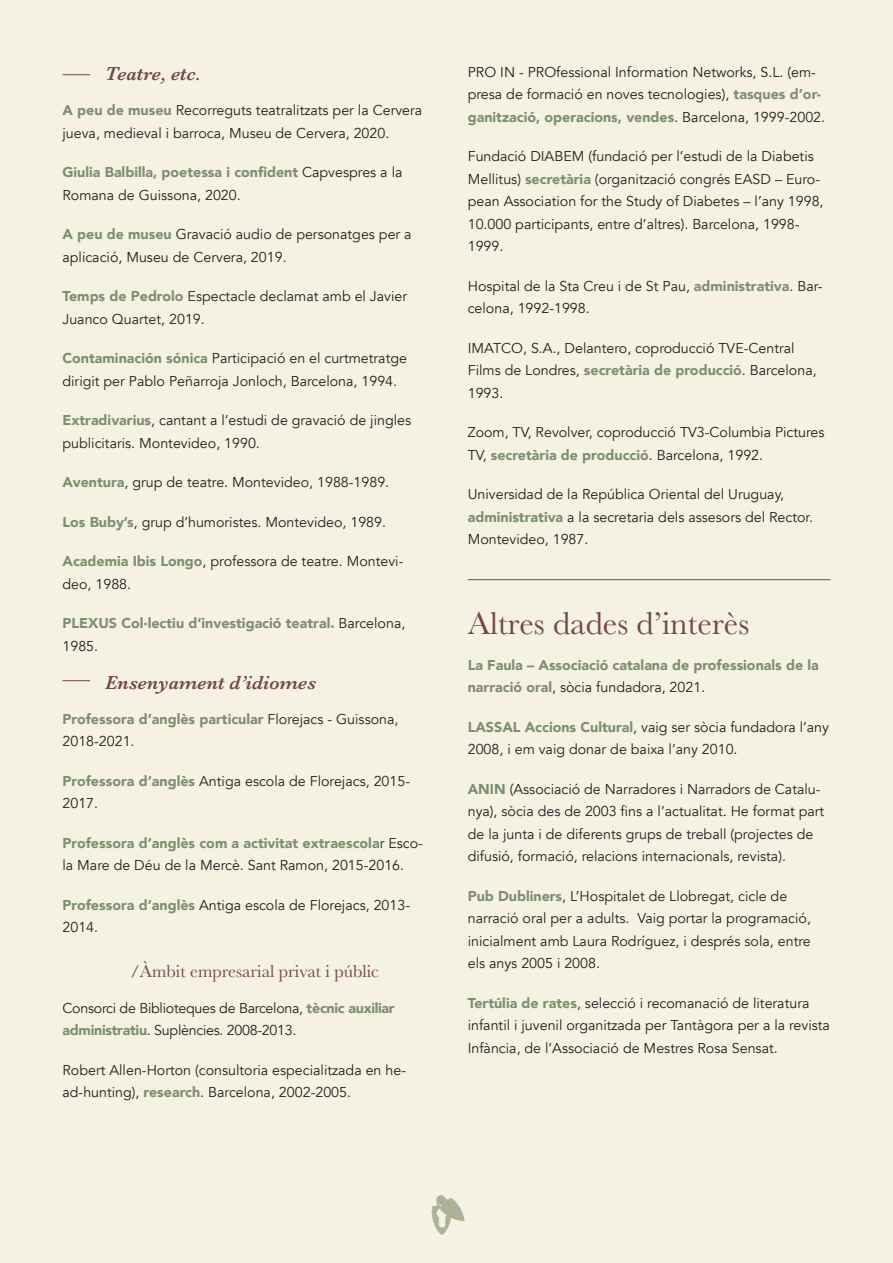
<style>
.page{position:relative;width:893px;height:1263px;background:#f5f2e4}
.page>*{position:absolute;margin:0;border:0;box-sizing:border-box;transform-origin:0 0}
.t1{font:33px "Baskerville";color:#714a43}
.t2{font:italic 600 19.5px "Baskerville";color:#714a43}
.t3{font:18px "Baskerville";color:#714a43}
.t4{font:14.25px/22.5px "Avenir";color:#231f20}
.t5{font:900 14.25px/22.5px "Avenir";color:#7e8f6e}
.t6{font:14.25px/22.5px "Avenir";letter-spacing:-.02em;color:#231f20}
.s1{font-weight:900;color:#7e8f6e}
.s2{font-weight:400;color:#231f20}
</style>
<div class="page">
<img style="left:431px;top:1195px;width:34px;height:40px">
<hr style="left:468px;top:579px;width:362px;height:1px;background:#714a43">
<svg style="left:63px;top:74px;width:27px;height:1px"></svg>
<svg style="left:63px;top:680px;width:27px;height:1px"></svg>
<h2 class="t2" style="left:105px;top:61px;width:97px">Teatre, etc.</h2>
<p class="t4" style="left:63px;top:99px;width:361px"><span class="s1">A peu de museu</span> Recorreguts teatralitzats per la Cervera jueva, medieval i barroca, Museu de Cervera, 2020.</p>
<p class="t4" style="left:63px;top:161px;width:341px"><span class="s1">Giulia Balbilla, poetessa i confident</span> Capvespres a la<br>Romana de Guissona, 2020.</p>
<p class="t4" style="left:63px;top:223px;width:351px"><span class="s1">A peu de museu</span> Gravació audio de personatges per a aplicació, Museu de Cervera, 2019.</p>
<p class="t4" style="left:63px;top:285px;width:346px"><span class="s1">Temps de Pedrolo</span> Espectacle declamat amb el Javier<br>Juanco Quartet, 2019.</p>
<p class="t4" style="left:63px;top:347px;width:346px"><span class="s1">Contaminación sónica</span> Participació en el curtmetratge dirigit per Pablo Peñarroja Jonloch, Barcelona, 1994.</p>
<p class="t4" style="left:63px;top:409px;width:350px"><span class="s1">Extradivarius</span>, cantant a l’estudi de gravació de jingles publicitaris. Montevideo, 1990.</p>
<p class="t4" style="left:63px;top:471px;width:328px"><span class="s1">Aventura</span>, grup de teatre. Montevideo, 1988-1989.</p>
<p class="t4" style="left:63px;top:511px;width:325px"><span class="s1">Los Buby’s</span>, grup d’humoristes. Montevideo, 1989.</p>
<p class="t4" style="left:63px;top:550px;width:342px"><span class="s1">Academia Ibis Longo</span>, professora de teatre. Montevi&shy;deo, 1988.</p>
<p class="t5" style="left:63px;top:612px;width:344px">PLEXUS Col·lectiu d’investigació teatral. <span class="s2">Barcelona,<br>1985.</span></p>
<h2 class="t2" style="left:105px;top:669px;width:213px">Ensenyament d’idiomes</h2>
<p class="t4" style="left:63px;top:708px;width:337px"><span class="s1">Professora d’anglès particular</span> Florejacs - Guissona,<br>2018-2021.</p>
<p class="t4" style="left:63px;top:770px;width:349px"><span class="s1">Professora d’anglès</span> Antiga escola de Florejacs, 2015-<br>2017.</p>
<p class="t4" style="left:63px;top:832px;width:362px"><span class="s1">Professora d’anglès com a activitat extraescola</span>r Esco&shy;la Mare de Déu de la Mercè. Sant Ramon, 2015-2016.</p>
<p class="t4" style="left:63px;top:894px;width:349px"><span class="s1">Professora d’anglès</span> Antiga escola de Florejacs, 2013-<br>2014.</p>
<p class="t3" style="left:131px;top:960px;width:250px">/Àmbit empresarial privat i públic</p>
<p class="t6" style="left:63px;top:997px;width:334px">Consorci de Biblioteques de Barcelona, <span class="s1">tècnic auxiliar administratiu</span>. Suplències. 2008-2013.</p>
<p class="t4" style="left:63px;top:1059px;width:345px">Robert Allen-Horton (consultoria especialitzada en he&shy;ad-hunting), <span class="s1">research</span>. Barcelona, 2002-2005.</p>
<p class="t4" style="left:468px;top:61px;width:359px">PRO IN - PROfessional Information Networks, S.L. (em&shy;presa de formació en noves tecnologies), <span class="s1">tasques d’or&shy;ganització, operacions, vendes</span>. Barcelona, 1999-2002.</p>
<p class="t4" style="left:468px;top:145px;width:357px">Fundació DIABEM (fundació per l’estudi de la Diabetis Mellitus) <span class="s1">secretària</span> (organització congrés EASD – Euro&shy;pean Association for the Study of Diabetes – l’any 1998, 10.000 participants, entre d’altres). Barcelona, 1998- 1999.</p>
<p class="t4" style="left:468px;top:275px;width:356px">Hospital de la Sta Creu i de St Pau, <span class="s1">administrativa</span>. Bar&shy;celona, 1992-1998.</p>
<p class="t4" style="left:468px;top:337px;width:350px">IMATCO, S.A., Delantero, coproducció TVE-Central<br>Films de Londres, <span class="s1">secretària de producció</span>. Barcelona,<br>1993.</p>
<p class="t4" style="left:468px;top:421px;width:358px">Zoom, TV, Revolver, coproducció TV3-Columbia Pictures<br>TV, <span class="s1">secretària de producció</span>. Barcelona, 1992.</p>
<p class="t4" style="left:468px;top:483px;width:347px">Universidad de la República Oriental del Uruguay, <span class="s1">administrativa</span> a la secretaria dels assesors del Rector.<br>Montevideo, 1987.</p>
<h1 class="t1" style="left:468px;top:603px;width:283px">Altres dades d’interès</h1>
<p class="t5" style="left:468px;top:653px;width:352px">La Faula – Associació catalana de professionals de la narració oral<span class="s2">, sòcia fundadora, 2021.</span></p>
<p class="t4" style="left:468px;top:716px;width:363px"><span class="s1">LASSAL Accions Cultural</span>, vaig ser sòcia fundadora l’any<br>2008, i em vaig donar de baixa l’any 2010.</p>
<p class="t4" style="left:468px;top:778px;width:358px"><span class="s1">ANIN</span> (Associació de Narradores i Narradors de Catalu&shy;nya), sòcia des de 2003 fins a l’actualitat. He format part de la junta i de diferents grups de treball (projectes de difusió, formació, relacions internacionals, revista).</p>
<p class="t4" style="left:468px;top:885px;width:345px"><span class="s1">Pub Dubliners</span>, L’Hospitalet de Llobregat, cicle de narració oral per a adults. Vaig portar la programació, inicialment amb Laura Rodríguez, i després sola, entre els anys 2005 i 2008.</p>
<p class="t4" style="left:468px;top:992px;width:364px"><span class="s1">Tertúlia de rates</span>, selecció i recomanació de literatura infantil i juvenil organitzada per Tantàgora per a la revista<br>Infància, de l’Associació de Mestres Rosa Sensat.</p>
</div>
